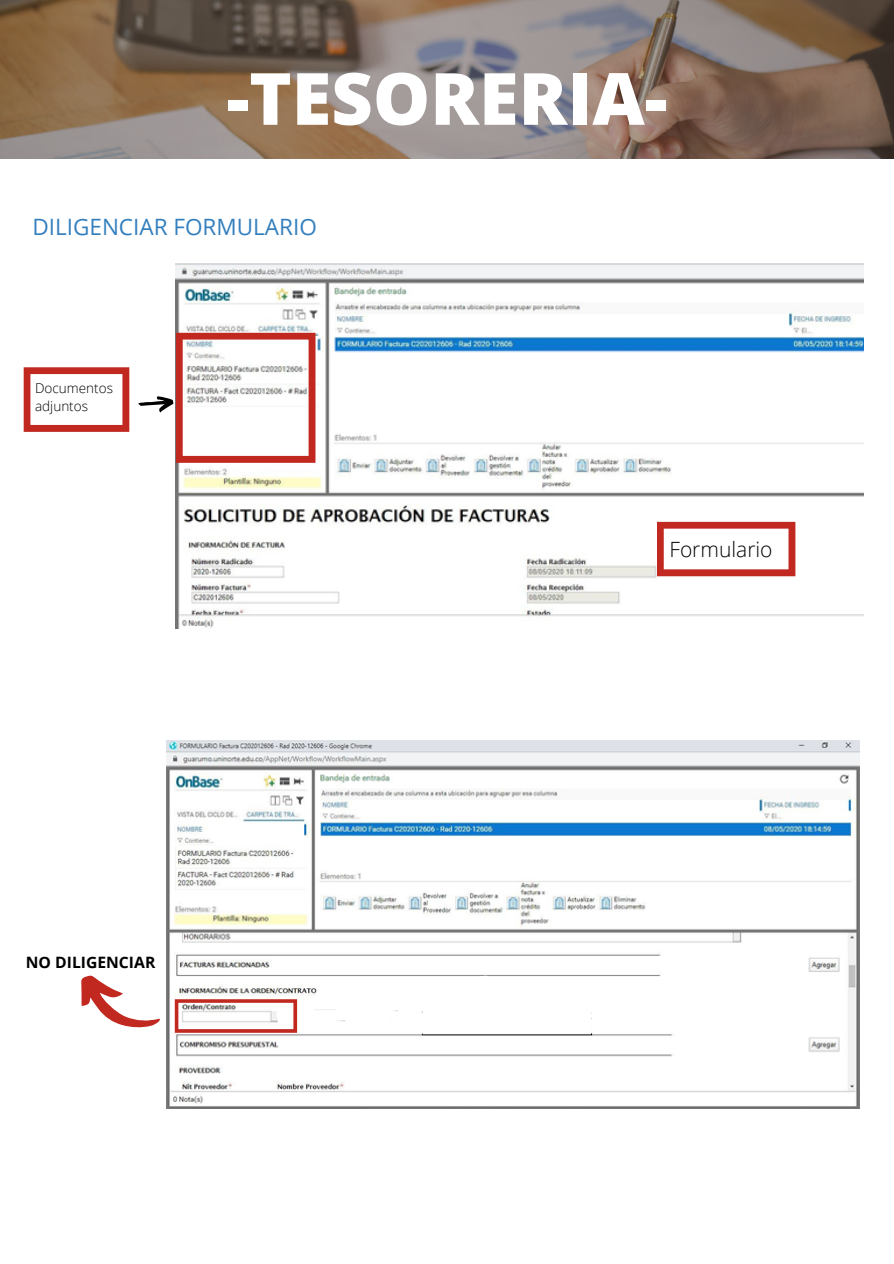
<style>
.page{position:relative;width:894px;height:1264px;background:#fff}
.page>*{position:absolute;margin:0;border:0;box-sizing:border-box;transform-origin:0 0}
.t1{font:800 72px "Open Sans";color:#fff}
.t2{font:22.5px "Open Sans";color:#337fbe}
.t3{font:300 21px "Open Sans";color:#000}
.t4{font:700 15.75px "Open Sans";color:#000}
.t5{font:300 13.5px/18px "Open Sans";color:#000}
</style>
<div class="page">
<img style="left:176px;top:264px;width:687px;height:365px">
<svg style="left:0;top:0;width:893px;height:159px"></svg>
<svg style="left:24px;top:367px;width:105px;height:65px"></svg>
<svg style="left:138px;top:333px;width:177px;height:130px"></svg>
<svg style="left:656px;top:522px;width:139px;height:54px"></svg>
<img style="left:166px;top:740px;width:694px;height:368px">
<svg style="left:175px;top:999px;width:122px;height:33px"></svg>
<svg style="left:81px;top:975px;width:79px;height:53px"></svg>
<p class="t1" style="left:226px;top:48px;width:442px">-TESORERIA-</p>
<p class="t2" style="left:32px;top:211px;width:286px">DILIGENCIAR FORMULARIO</p>
<p class="t5" style="left:35px;top:379px;width:79px">Documentos adjuntos</p>
<p class="t4" style="left:26px;top:951px;width:131px">NO DILIGENCIAR</p>
<p class="t3" style="left:669px;top:534px;width:105px">Formulario</p>
</div>
